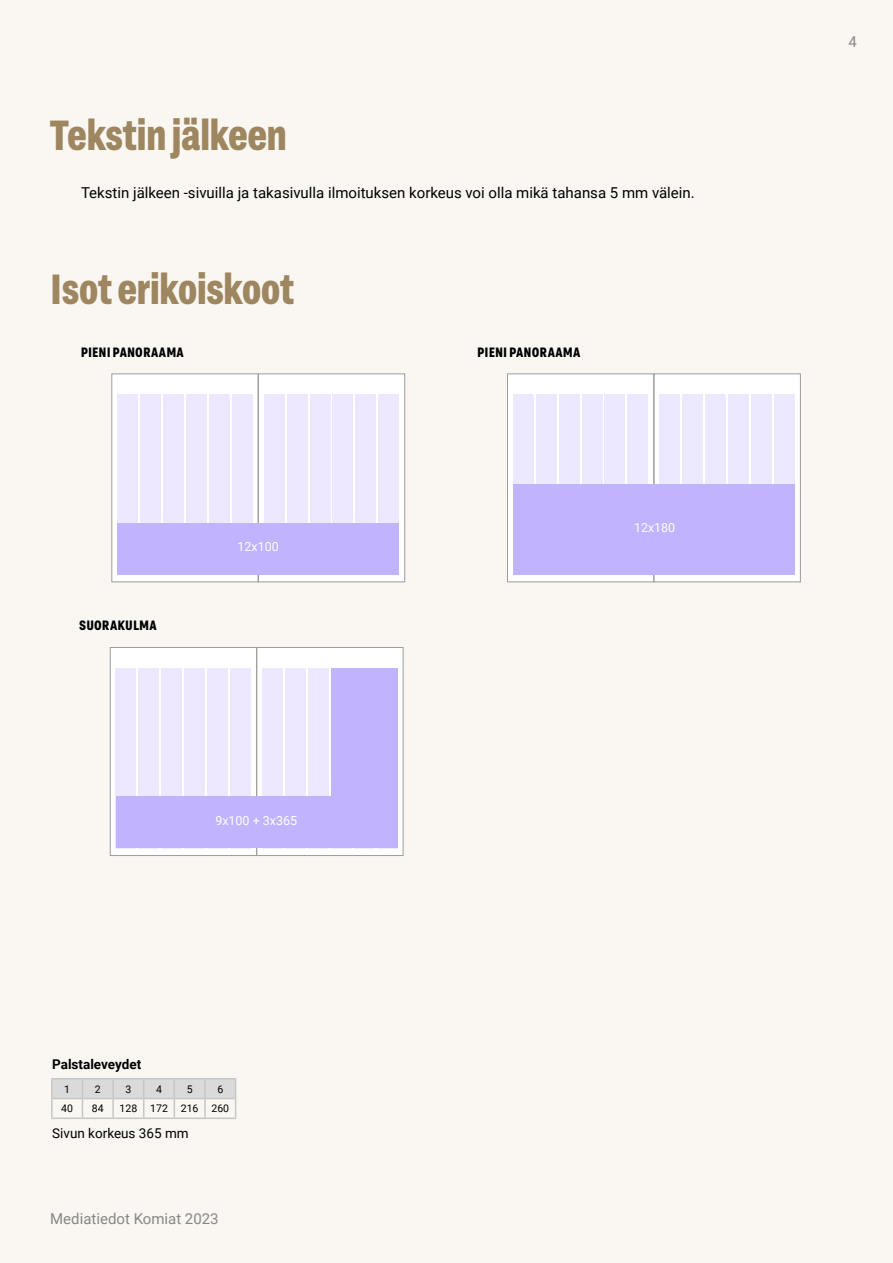
<style>
.page{position:relative;width:893px;height:1263px;background:#faf7f2}
.page>*{position:absolute;margin:0;border:0;box-sizing:border-box;transform-origin:0 0}
.t1{font:700 42px "Grtsk Zetta";letter-spacing:-.005em;color:#9e8760}
.t2{font:15px "Roboto";color:#000}
.t3{font:15px "Roboto";color:#878787}
.t4{font:700 13.5px "Grtsk Zetta";letter-spacing:.01em;color:#000}
.t5{font:13.5px "Roboto";color:#000}
.t6{font:700 13.5px "Roboto";color:#000}
.t7{font:12.45px "Roboto";color:#fff}
.t8{font:10.5px "Roboto";color:#000}
</style>
<div class="page">
<div style="left:112px;top:374px;width:146px;height:208px;background:#fff;border:1px solid #9d9d9c"></div>
<div style="left:117px;top:394px;width:21px;height:180px;background:#ede8ff"></div>
<div style="left:140px;top:394px;width:21px;height:180px;background:#ede8ff"></div>
<div style="left:163px;top:394px;width:21px;height:180px;background:#ede8ff"></div>
<div style="left:186px;top:394px;width:21px;height:180px;background:#ede8ff"></div>
<div style="left:209px;top:394px;width:20px;height:180px;background:#ede8ff"></div>
<div style="left:232px;top:394px;width:20px;height:180px;background:#ede8ff"></div>
<div style="left:110px;top:647px;width:147px;height:209px;background:#fff;border:1px solid #9d9d9c"></div>
<div style="left:116px;top:668px;width:20px;height:180px;background:#ede8ff"></div>
<div style="left:139px;top:668px;width:20px;height:180px;background:#ede8ff"></div>
<div style="left:162px;top:668px;width:20px;height:180px;background:#ede8ff"></div>
<div style="left:185px;top:668px;width:20px;height:180px;background:#ede8ff"></div>
<div style="left:207px;top:668px;width:21px;height:180px;background:#ede8ff"></div>
<div style="left:230px;top:668px;width:21px;height:180px;background:#ede8ff"></div>
<div style="left:258px;top:374px;width:147px;height:208px;background:#fff;border:1px solid #9d9d9c"></div>
<div style="left:264px;top:394px;width:20px;height:180px;background:#ede8ff"></div>
<div style="left:287px;top:394px;width:20px;height:180px;background:#ede8ff"></div>
<div style="left:310px;top:394px;width:20px;height:180px;background:#ede8ff"></div>
<div style="left:333px;top:394px;width:20px;height:180px;background:#ede8ff"></div>
<div style="left:356px;top:394px;width:20px;height:180px;background:#ede8ff"></div>
<div style="left:379px;top:394px;width:20px;height:180px;background:#ede8ff"></div>
<div style="left:257px;top:647px;width:146px;height:209px;background:#fff;border:1px solid #9d9d9c"></div>
<div style="left:262px;top:668px;width:21px;height:180px;background:#ede8ff"></div>
<div style="left:285px;top:668px;width:21px;height:180px;background:#ede8ff"></div>
<div style="left:308px;top:668px;width:21px;height:180px;background:#ede8ff"></div>
<div style="left:118px;top:523px;width:281px;height:51px;background:#c2b3ff"></div>
<div style="left:116px;top:796px;width:281px;height:52px;background:#c2b3ff"></div>
<div style="left:331px;top:668px;width:66px;height:141px;background:#c2b3ff"></div>
<div style="left:507px;top:374px;width:147px;height:208px;background:#fff;border:1px solid #9d9d9c"></div>
<div style="left:513px;top:394px;width:20px;height:180px;background:#ece8ff"></div>
<div style="left:536px;top:394px;width:20px;height:180px;background:#ece8ff"></div>
<div style="left:559px;top:394px;width:20px;height:180px;background:#ece8ff"></div>
<div style="left:582px;top:394px;width:20px;height:180px;background:#ece8ff"></div>
<div style="left:605px;top:394px;width:20px;height:180px;background:#ece8ff"></div>
<div style="left:628px;top:394px;width:20px;height:180px;background:#ece8ff"></div>
<div style="left:654px;top:374px;width:147px;height:208px;background:#fff;border:1px solid #9d9d9c"></div>
<div style="left:660px;top:394px;width:20px;height:180px;background:#ece8ff"></div>
<div style="left:683px;top:394px;width:20px;height:180px;background:#ece8ff"></div>
<div style="left:705px;top:394px;width:21px;height:180px;background:#ece8ff"></div>
<div style="left:728px;top:394px;width:21px;height:180px;background:#ece8ff"></div>
<div style="left:751px;top:394px;width:21px;height:180px;background:#ece8ff"></div>
<div style="left:774px;top:394px;width:21px;height:180px;background:#ece8ff"></div>
<div style="left:513px;top:484px;width:282px;height:90px;background:#c2b3ff"></div>
<hr style="left:51px;top:1078px;width:31px;height:1px;background:#c6c6c6">
<hr style="left:82px;top:1078px;width:31px;height:1px;background:#c6c6c6">
<hr style="left:113px;top:1078px;width:31px;height:1px;background:#c6c6c6">
<hr style="left:144px;top:1078px;width:30px;height:1px;background:#c6c6c6">
<hr style="left:174px;top:1078px;width:31px;height:1px;background:#c6c6c6">
<hr style="left:205px;top:1078px;width:31px;height:1px;background:#c6c6c6">
<hr style="left:51px;top:1117px;width:31px;height:2px;background:#c6c6c6">
<hr style="left:82px;top:1117px;width:31px;height:2px;background:#c6c6c6">
<hr style="left:113px;top:1117px;width:31px;height:2px;background:#c6c6c6">
<hr style="left:144px;top:1117px;width:30px;height:2px;background:#c6c6c6">
<hr style="left:174px;top:1117px;width:31px;height:2px;background:#c6c6c6">
<hr style="left:205px;top:1117px;width:31px;height:2px;background:#c6c6c6">
<svg style="left:51px;top:1079px;width:185px;height:38px"></svg>
<hr style="left:205px;top:1098px;width:31px;height:1px;background:#c6c6c6">
<h1 class="t1" style="left:50px;top:109px;width:238px">Tekstin jälkeen</h1>
<p class="t2" style="left:81px;top:183px;width:615px">Tekstin jälkeen -sivuilla ja takasivulla ilmoituksen korkeus voi olla mikä tahansa 5 mm välein.</p>
<h1 class="t1" style="left:50px;top:263px;width:246px">Isot erikoiskoot</h1>
<p class="t4" style="left:81px;top:344px;width:105px">PIENI PANORAAMA</p>
<p class="t4" style="left:79px;top:617px;width:79px">SUORAKULMA</p>
<p class="t7" style="left:238px;top:538px;width:43px">12x100</p>
<p class="t7" style="left:215px;top:812px;width:83px">9x100 + 3x365</p>
<p class="t6" style="left:52px;top:1055px;width:91px">Palstaleveydet</p>
<p class="t8" style="left:64px;top:1081px;width:7px">1</p>
<p class="t8" style="left:95px;top:1081px;width:7px">2</p>
<p class="t8" style="left:125px;top:1081px;width:7px">3</p>
<p class="t8" style="left:156px;top:1081px;width:7px">4</p>
<p class="t8" style="left:187px;top:1081px;width:7px">5</p>
<p class="t8" style="left:217px;top:1081px;width:7px">6</p>
<p class="t8" style="left:61px;top:1101px;width:13px">40</p>
<p class="t8" style="left:92px;top:1101px;width:13px">84</p>
<p class="t8" style="left:120px;top:1101px;width:111px">128 172 216 260</p>
<p class="t5" style="left:52px;top:1123px;width:138px">Sivun korkeus 365 mm</p>
<p class="t3" style="left:50px;top:1208px;width:170px">Mediatiedot Komiat 2023</p>
<p class="t4" style="left:477px;top:344px;width:105px">PIENI PANORAAMA</p>
<p class="t7" style="left:634px;top:519px;width:43px">12x180</p>
<p class="t3" style="left:848px;top:32px;width:10px">4</p>
</div>
